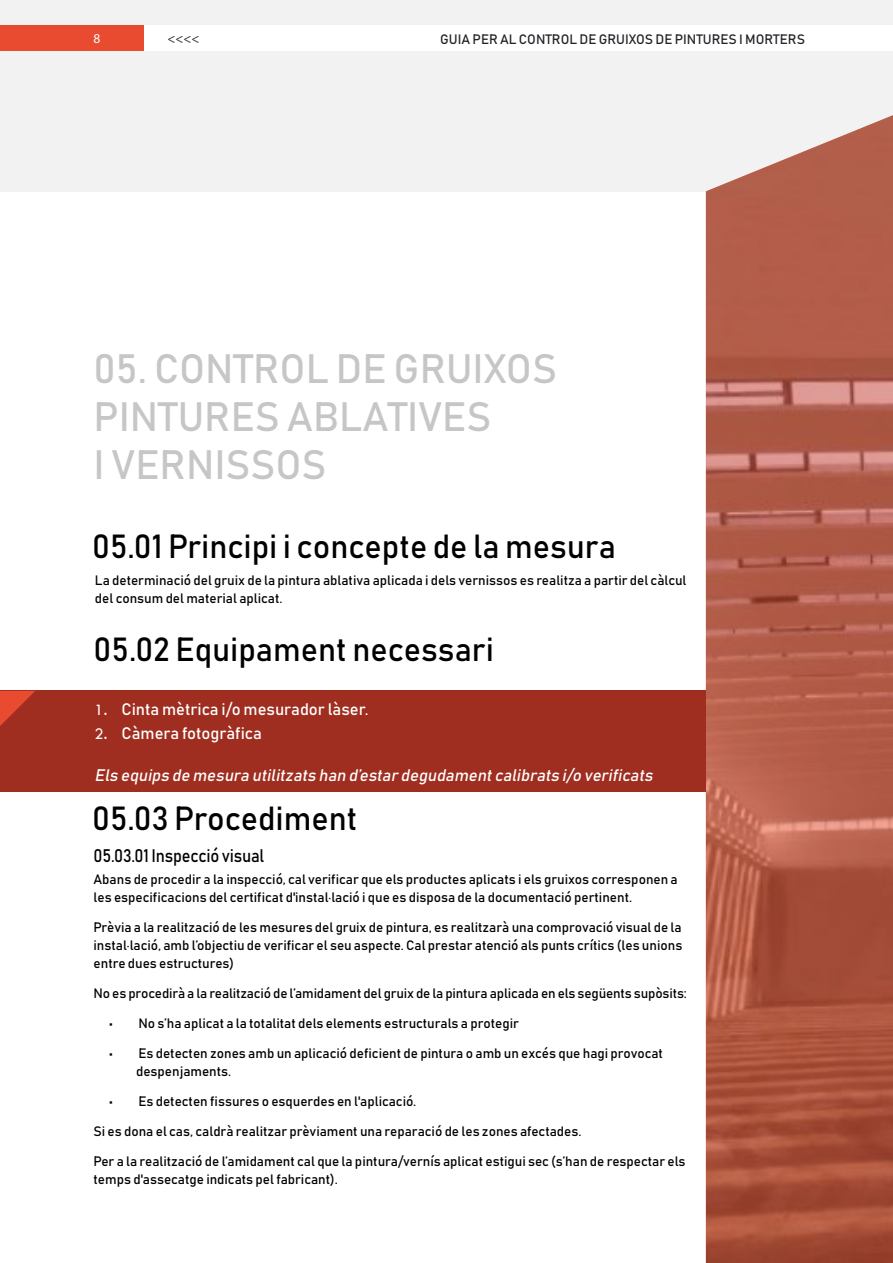
<style>
.page{position:relative;width:893px;height:1263px;background:#fff}
.page>*{position:absolute;margin:0;border:0;box-sizing:border-box;transform-origin:0 0}
.t1{font:40.5px/48px "Bahnschrift";color:#c6c6c6}
.t2{font:33px "Bahnschrift";color:#000}
.t3{font:18px "Bahnschrift";letter-spacing:-.01em;color:#000;scale:.91 1}
.t4{font:italic 16.5px "Bahnschrift";color:#fff}
.t5{font:16.5px "Bahnschrift";color:#fff}
.t6{font:13.5px/18px "Bahnschrift";color:#000}
.t7{font:13.5px/18px "Bahnschrift";color:#010202}
.t8{font:13.5px "Bahnschrift";color:#222227}
.t9{font:13.5px "Myriad Pro";color:#222227}
.t10{font:13.5px "Myriad Pro";color:#fff}
.s1{font-family:"Tw Cen"}
</style>
<div class="page">
<div style="left:0;top:0;width:893px;height:191px;background:#f3f2f2"></div>
<img style="left:706px;top:25px;width:187px;height:1238px">
<div style="left:0;top:26px;width:145px;height:25px;background:#e94b31"></div>
<div style="left:145px;top:26px;width:748px;height:25px;background:#fff"></div>
<div style="left:0;top:690px;width:706px;height:102px;background:#9f2e20"></div>
<svg style="left:0;top:691px;width:35px;height:35px"></svg>
<p class="t10" style="left:94px;top:30px;width:8px">8</p>
<p class="t9" style="left:167px;top:30px;width:34px">&lt;&lt;&lt;&lt;</p>
<p class="t8" style="left:440px;top:30px;width:366px">GUIA PER AL CONTROL DE GRUIXOS DE PINTURES I MORTERS</p>
<h1 class="t1" style="left:94px;top:344px;width:465px">05. CONTROL DE GRUIXOS<br>PINTURES ABLATIVES<br>I VERNISSOS</h1>
<h2 class="t2" style="left:92px;top:525px;width:525px">05.01 Principi i concepte de la mesura</h2>
<p class="t7" style="left:95px;top:571px;width:593px">La determinació del gruix de la pintura ablativa aplicada i dels vernissos es realitza a partir del càlcul del consum del material aplicat.</p>
<h2 class="t2" style="left:94px;top:629px;width:402px">05.02 Equipament necessari</h2>
<p class="t5" style="left:95px;top:699px;width:275px"><span class="s1">1.</span> Cinta mètrica i/o mesurador làser.</p>
<p class="t5" style="left:95px;top:723px;width:169px"><span class="s1">2.</span> Càmera fotogràfica</p>
<p class="t4" style="left:95px;top:764px;width:563px">Els equips de mesura utilitzats han d’estar degudamentcalibrats i/o verificats</p>
<h2 class="t2" style="left:92px;top:797px;width:267px">05.03 Procediment</h2>
<h3 class="t3" style="left:94px;top:844px;width:189px">05.03.01 Inspecció visual</h3>
<p class="t6" style="left:94px;top:870px;width:586px">Abans de procedir a la inspecció, cal verificar que els productes aplicats i els gruixos corresponen a les especificacions del certificat d'instal·lació i que es disposa de la documentació pertinent.</p>
<p class="t6" style="left:94px;top:918px;width:590px;text-align:justify">Prèvia a la realització de les mesures del gruix de pintura, es realitzarà una comprovació visual de la instal·lació, amb l’objectiu de verificar el seu aspecte. Cal prestar atenció als punts crítics (les unions entre dues estructures)</p>
<p class="t6" style="left:94px;top:984px;width:595px">No es procedirà a la realització de l’amidament del gruix de la pintura aplicada en els següents supòsits:</p>
<p class="t6" style="left:109px;top:1014px;width:411px">• No s’ha aplicat a la totalitat dels elements estructurals a protegir</p>
<p class="t6" style="left:136px;top:1044px;width:528px;text-indent:-27px">• Es detecten zones amb un aplicació deficient de pintura o amb un excés que hagi provocat despenjaments.</p>
<p class="t6" style="left:109px;top:1092px;width:309px">• Es detecten fissures o esquerdes en l'aplicació.</p>
<p class="t6" style="left:94px;top:1122px;width:489px">Si es dona el cas, caldrà realitzar prèviament una reparació de les zones afectades.</p>
<p class="t6" style="left:94px;top:1152px;width:594px">Per a la realització de l’amidament cal que la pintura/vernís aplicat estigui sec (s’han de respectar els temps d'assecatge indicats pel fabricant).</p>
</div>
